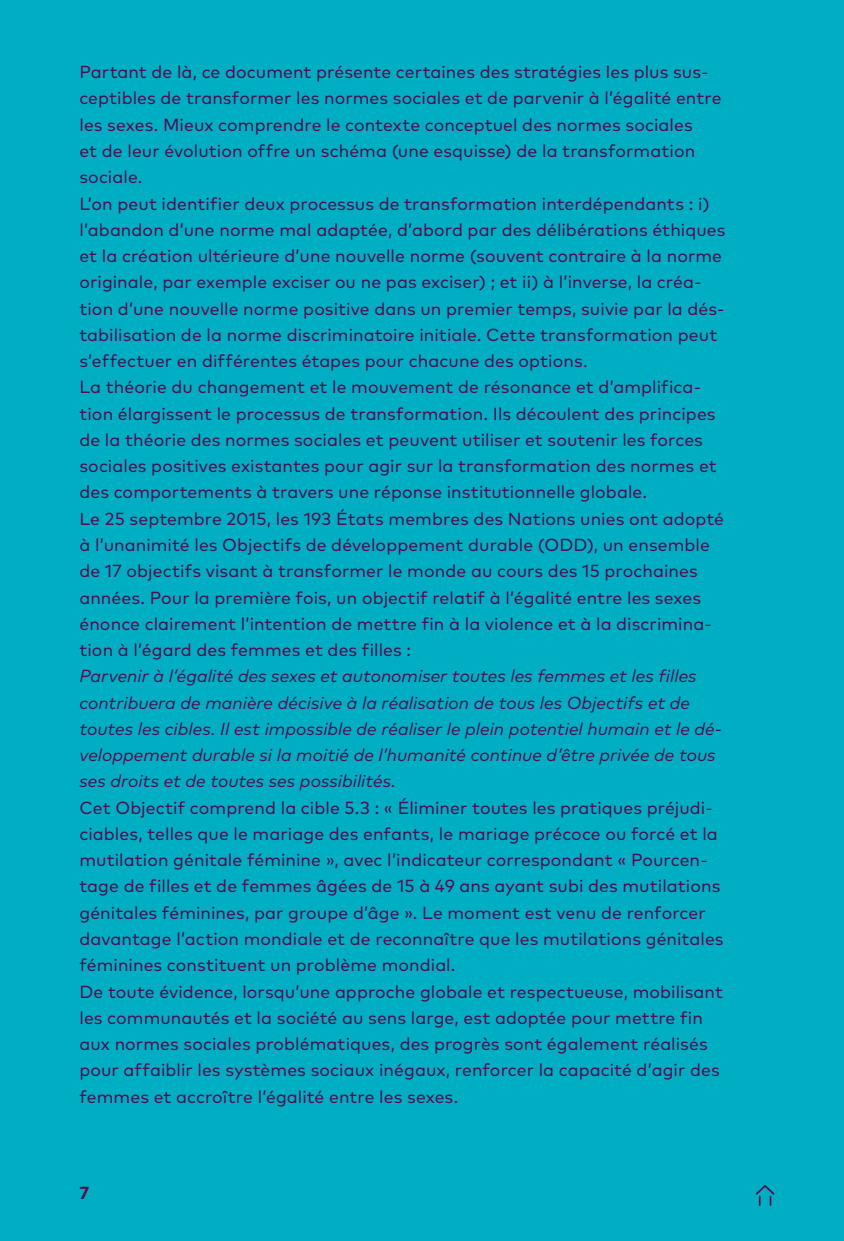
<style>
.page{position:relative;width:844px;height:1241px;background:#fff}
.page>*{position:absolute;margin:0;border:0;box-sizing:border-box;transform-origin:0 0}
.t1{font:17.5px/26.2px "Mark Pro";letter-spacing:.005em;color:#530d50}
.t2{font:italic 17.5px/26.2px "Mark Pro";color:#530d50}
.t3{font:700 17.5px "Mark Pro";color:#530d50}
</style>
<div class="page">
<div style="left:0;top:0;width:843px;height:1240px;background:#00aec3"></div>
<svg style="left:755px;top:1185px;width:20px;height:19px"></svg>
<p class="t1" style="left:79px;top:57px;width:647px">Partant de là, ce document présente certaines des stratégies les plus sus&shy;ceptibles de transformer les normes sociales et de parvenir à l’égalité entre les sexes. Mieux comprendre le contexte conceptuel des normes sociales<br>et de leur évolution offre un schéma (une esquisse) de la transformation sociale.<br>L’on peut identifier deux processus de transformation interdépendants : i) l’abandon d’une norme mal adaptée, d’abord par des délibérations éthiques et la création ultérieure d’une nouvelle norme (souvent contraire à la norme originale, par exemple exciser ou ne pas exciser) ; et ii) à l’inverse, la créa&shy;tion d’une nouvelle norme positive dans un premier temps, suivie par la dés&shy;tabilisation de la norme discriminatoire initiale. Cette transformation peut s’effectuer en différentes étapes pour chacune des options.<br>La théorie du changement et le mouvement de résonance et d’amplifica&shy;tion élargissent le processus de transformation. Ils découlent des principes de la théorie des normes sociales et peuvent utiliser et soutenir les forces sociales positives existantes pour agir sur la transformation des normes et des comportements à travers une réponse institutionnelle globale.<br>Le 25 septembre 2015, les 193 États membres des Nations unies ont adopté à l’unanimité les Objectifs de développement durable (ODD), un ensemble de 17 objectifs visant à transformer le monde au cours des 15 prochaines années. Pour la première fois, un objectif relatif à l’égalité entre les sexes énonce clairement l’intention de mettre fin à la violence et à la discrimina&shy;tion à l’égard des femmes et des filles :</p>
<p class="t2" style="left:79px;top:661px;width:643px">Parvenir à l’égalité des sexes et autonomiser toutes les femmes et les filles contribuera de manière décisive à la réalisation de tous les Objectifs et de toutes les cibles. Il est impossible de réaliser le plein potentiel humain et le dé&shy;veloppement durable si la moitié de l’humanité continue d’être privée de tous ses droits et de toutes ses possibilités.</p>
<p class="t1" style="left:79px;top:792px;width:645px">Cet Objectif comprend la cible 5.3 : « Éliminer toutes les pratiques préjudi&shy;ciables, telles que le mariage des enfants, le mariage précoce ou forcé et la mutilation génitale féminine », avec l’indicateur correspondant « Pourcen&shy;tage de filles et de femmes âgées de 15 à 49 ans ayant subi des mutilations génitales féminines, par groupe d’âge ». Le moment est venu de renforcer davantage l’action mondiale et de reconnaître que les mutilations génitales féminines constituent un problème mondial.<br>De toute évidence, lorsqu’une approche globale et respectueuse, mobilisant les communautés et la société au sens large, est adoptée pour mettre fin aux normes sociales problématiques, des progrès sont également réalisés pour affaiblir les systèmes sociaux inégaux, renforcer la capacité d’agir des femmes et accroître l’égalité entre les sexes.</p>
<p class="t3" style="left:79px;top:1179px;width:11px">7</p>
</div>
